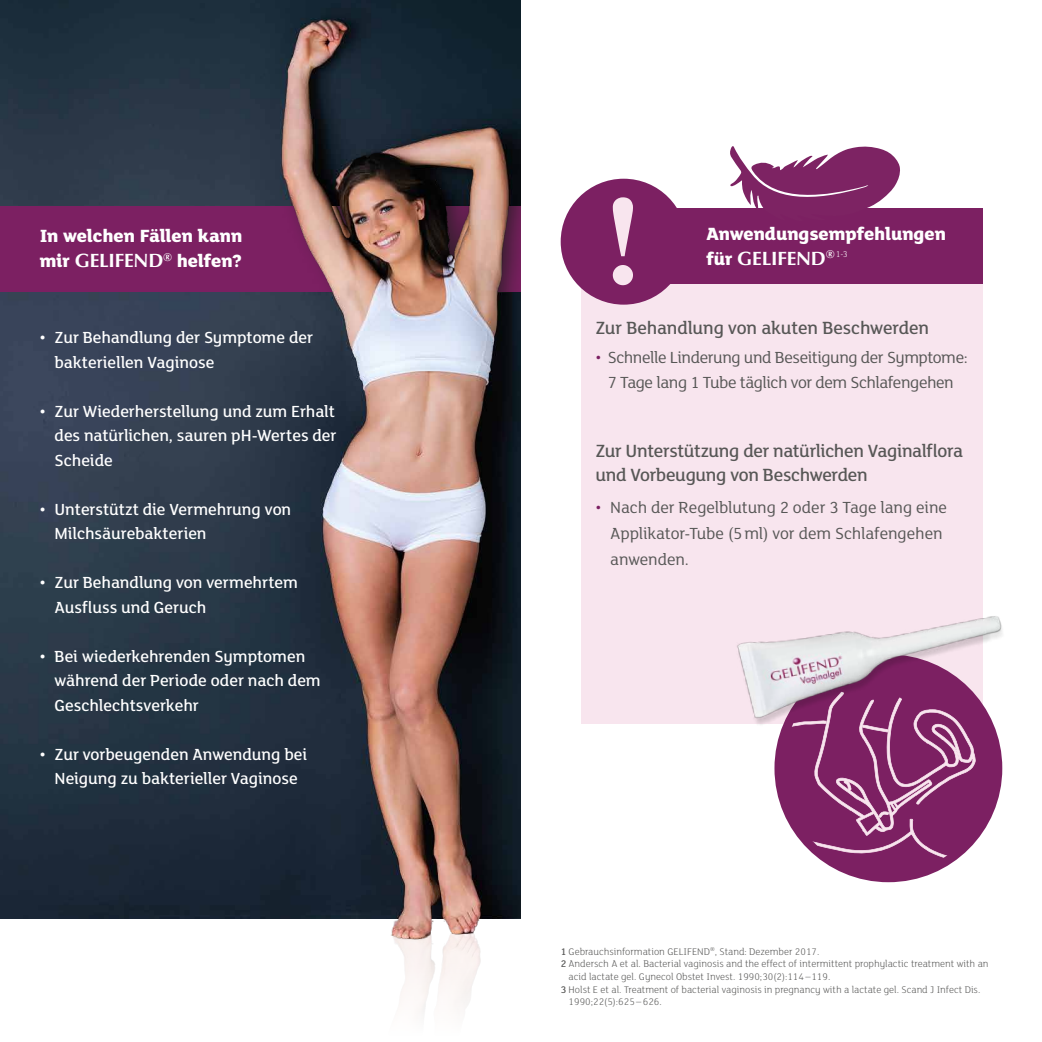
<style>
.page{position:relative;width:1042px;height:1042px;background:#fff}
.page>*{position:absolute;margin:0;border:0;box-sizing:border-box;transform-origin:0 0}
.t1{font:500 19.25px/24.5px "FS Lola";letter-spacing:-.02em;color:#575756}
.t2{font:800 19.25px/24.5px "FS Lola";letter-spacing:-.005em;color:#fff}
.t3{font:700 19.25px "Optima";letter-spacing:-.01em;color:#fff}
.t4{font:500 17.5px/24.5px "FS Lola";letter-spacing:-.005em;color:#fff}
.t5{font:17.5px/26.2px "FS Lola";letter-spacing:-.015em;color:#575756;text-align:center}
.t6{font:300 10.5px "FS Lola";color:#575756}
.s1{font-family:"Optima";font-weight:700}
.s2{font-family:"FS Lola";font-weight:800}
.s3{color:#7c2062}
.s4{font-weight:500}
</style>
<div class="page">
<img style="left:0;top:0;width:271px;height:919px">
<div style="left:0;top:207px;width:521px;height:85px;background:#7c2062"></div>
<div style="left:619px;top:208px;width:363px;height:76px;background:#7c2062"></div>
<div style="left:580px;top:284px;width:402px;height:440px;background:#f8e5ee"></div>
<div style="left:561px;top:179px;width:125px;height:126px;background:#7c2062;border-radius:50%"></div>
<svg style="left:613px;top:197px;width:20px;height:88px"></svg>
<svg style="left:784px;top:730px;width:214px;height:135px;background:#93477d"></svg>
<div style="left:774px;top:654px;width:228px;height:228px;border:9px solid #7c2062;border-radius:50%"></div>
<img style="left:737px;top:604px;width:265px;height:126px">
<img style="left:395px;top:943px;width:86px;height:71px">
<img style="left:271px;top:0;width:250px;height:943px">
<svg style="left:730px;top:146px;width:170px;height:62px"></svg>
<p class="t2" style="left:40px;top:223px;width:204px">In welchen Fällen kann mir <span class="s1">GELIFEND</span><sup>®</sup> helfen?</p>
<p class="t2" style="left:706px;top:220px;width:241px">Anwendungsempfehlungen</p>
<p class="t3" style="left:706px;top:247px;width:143px"><span class="s2">für</span> GELIFEND<sup>®</sup> <sup>1-3</sup></p>
<p class="t4" style="left:55px;top:324px;width:260px;text-indent:-15px">• Zur Behandlung der Symptome der bakteriellen Vaginose</p>
<p class="t4" style="left:55px;top:398px;width:283px;text-align:justify;text-indent:-15px">• Zur Wiederherstellung und zum Erhalt des natürlichen, sauren pH-Wertes der Scheide</p>
<p class="t4" style="left:55px;top:496px;width:238px;text-indent:-15px">• Unterstützt die Vermehrung von<br>Milchsäurebakterien</p>
<p class="t4" style="left:55px;top:569px;width:245px;text-indent:-15px">• Zur Behandlung von vermehrtem<br>Ausfluss und Geruch</p>
<p class="t4" style="left:55px;top:643px;width:268px;text-indent:-15px">• Bei wiederkehrenden Symptomen während der Periode oder nach dem<br>Geschlechtsverkehr</p>
<p class="t4" style="left:40px;top:741px;width:269px;text-align:center">• Zur vorbeugenden Anwendung bei<br>Neigung zu bakterieller Vaginose</p>
<p class="t1" style="left:595px;top:314px;width:335px">Zur Behandlung von akuten Beschwerden</p>
<p class="t5" style="left:595px;top:344px;width:374px;line-height:24.5px"><span class="s3">•</span> Schnelle Linderung und Beseitigung der Symptome:<br>7 Tage lang 1 Tube täglich vor dem Schlafengehen</p>
<p class="t1" style="left:595px;top:437px;width:369px">Zur Unterstützung der natürlichen Vaginalflora und Vorbeugung von Beschwerden</p>
<p class="t5" style="left:610px;top:493px;width:338px;text-align:left;text-indent:-15px"><span class="s3">•</span> Nach der Regelblutung 2 oder 3 Tage lang eine<br>Applikator-Tube (5ml) vor dem Schlafengehen anwenden.</p>
<p class="t6" style="left:561px;top:944px;width:260px"><span class="s4">1</span> Gebrauchsinformation GELIFEND<sup>®</sup>, Stand: Dezember 2017.</p>
<p class="t6" style="left:561px;top:957px;width:429px"><span class="s4">2</span> Andersch A et al. Bacterial vaginosis and the effect of intermittent prophylactic treatment with an</p>
<p class="t6" style="left:568px;top:969px;width:263px">acid lactate gel. Gynecol Obstet Invest. 1990;30(2):114–119.</p>
<p class="t6" style="left:561px;top:982px;width:421px"><span class="s4">3</span> Holst E et al. Treatment of bacterial vaginosis in pregnancy with a lactate gel. Scand J Infect Dis.</p>
<p class="t6" style="left:568px;top:995px;width:95px">1990;22(5):625–626.</p>
</div>
